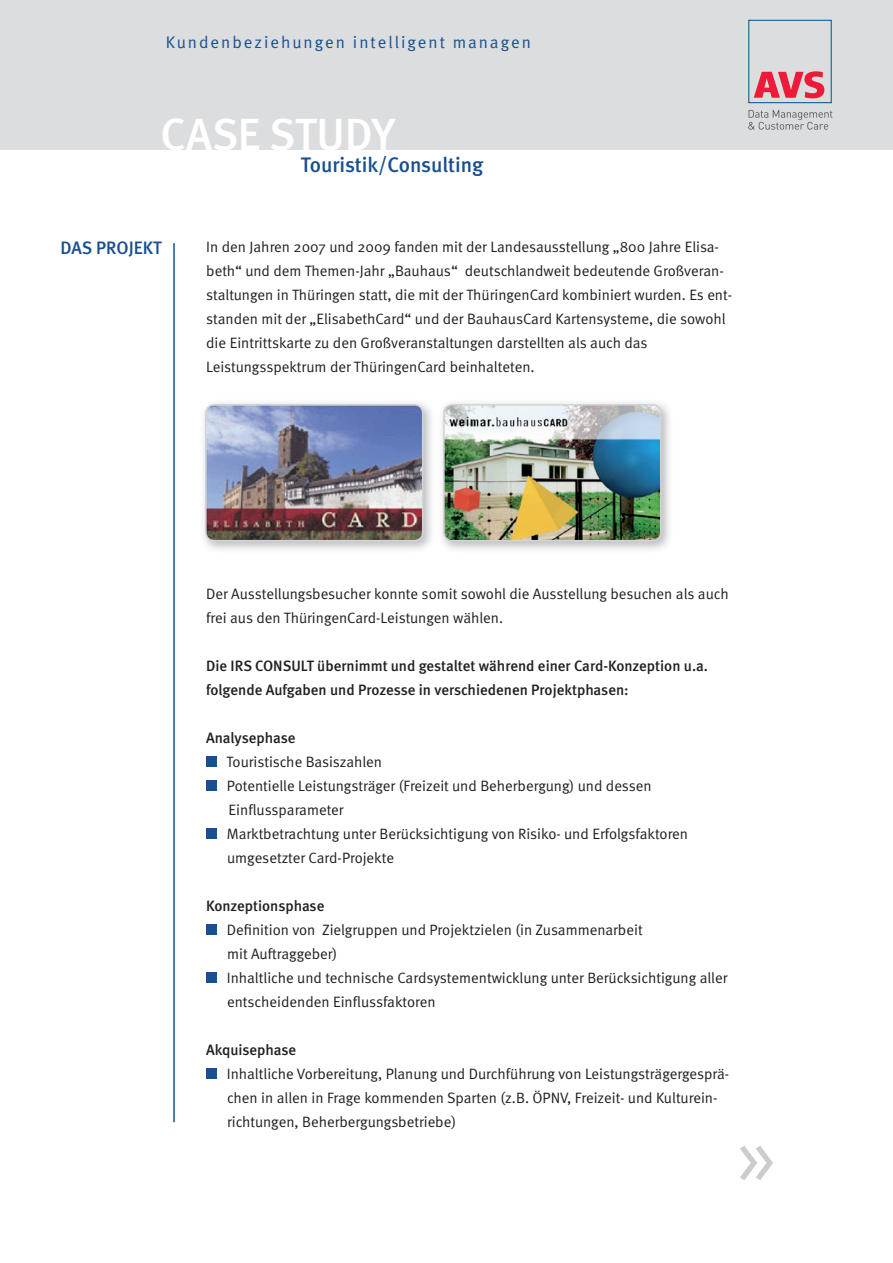
<style>
.page{position:relative;width:893px;height:1263px;background:#fff}
.page>*{position:absolute;margin:0;border:0;box-sizing:border-box;transform-origin:0 0}
.t1{font:500 45px "Meta";color:#fff}
.t2{font:500 21px "Meta";color:#18508e}
.t3{font:500 18px "Meta";color:#18508e}
.t4{font:16.8px "Meta Normal";letter-spacing:.12em;color:#18508e}
.t5{font:15px/24px "Meta Normal";color:#231f20}
.t6{font:500 15px/24px "Meta";color:#231f20}
</style>
<div class="page">
<div style="left:0;top:0;width:893px;height:150px;background:#dcdddf"></div>
<hr style="left:173px;top:243px;width:2px;height:879px;background:#18508e">
<div style="left:206px;top:756px;width:11px;height:11px;background:#18508e"></div>
<div style="left:206px;top:780px;width:11px;height:11px;background:#18508e"></div>
<div style="left:206px;top:828px;width:11px;height:11px;background:#18508e"></div>
<div style="left:206px;top:924px;width:11px;height:11px;background:#18508e"></div>
<div style="left:206px;top:972px;width:11px;height:11px;background:#18508e"></div>
<div style="left:206px;top:1068px;width:11px;height:11px;background:#18508e"></div>
<img style="left:206px;top:405px;width:217px;height:136px">
<div style="left:205px;top:404px;width:218px;height:137px;border:2px solid #d1d3d5;border-radius:9px"></div>
<img style="left:444px;top:405px;width:217px;height:136px">
<div style="left:443px;top:404px;width:218px;height:137px;border:2px solid #d1d3d5;border-radius:9px"></div>
<svg style="left:740px;top:1146px;width:33px;height:34px"></svg>
<svg style="left:748px;top:110px;width:84px;height:20px"></svg>
<div style="left:748px;top:20px;width:84px;height:83px;border:1px solid #005285"></div>
<svg style="left:754px;top:71px;width:70px;height:27px"></svg>
<p class="t4" style="left:166px;top:33px;width:367px">Kundenbeziehungen intelligent managen</p>
<h1 class="t1" style="left:161px;top:108px;width:236px">CASE STUDY</h1>
<h2 class="t2" style="left:301px;top:152px;width:184px">Touristik/Consulting</h2>
<p class="t3" style="left:61px;top:238px;width:103px">DAS PROJEKT</p>
<p class="t5" style="left:206px;top:235px;width:527px">In den Jahren 2007 und 2009 fanden mit der Landesausstellung „800 Jahre Elisa&shy;beth“ und dem Themen-Jahr „Bauhaus“ deutschlandweit bedeutende Großveran&shy;staltungen in Thüringen statt, die mit der ThüringenCard kombiniert wurden. Es ent&shy;standen mit der „ElisabethCard“ und der BauhausCard Kartensysteme, die sowohl die Eintrittskarte zu den Großveranstaltungen darstellten als auch das Leistungsspektrum der ThüringenCard beinhalteten.</p>
<p class="t5" style="left:206px;top:581px;width:524px">Der Ausstellungsbesucher konnte somit sowohl die Ausstellung besuchen als auch frei aus den ThüringenCard-Leistungen wählen.</p>
<p class="t6" style="left:206px;top:653px;width:503px">Die IRS CONSULT übernimmt und gestaltet während einer Card-Konzeption u.a. folgende Aufgaben und Prozesse in verschiedenen Projektphasen:</p>
<p class="t6" style="left:206px;top:725px;width:91px">Analysephase</p>
<p class="t5" style="left:227px;top:749px;width:463px">Touristische Basiszahlen<br>Potentielle Leistungsträger (Freizeit und Beherbergung) und dessen Einflussparameter<br>Marktbetrachtung unter Berücksichtigung von Risiko- und Erfolgsfaktoren umgesetzter Card-Projekte</p>
<p class="t6" style="left:206px;top:893px;width:120px">Konzeptionsphase</p>
<p class="t5" style="left:227px;top:917px;width:502px">Definition von Zielgruppen und Projektzielen (in Zusammenarbeit<br>mit Auftraggeber)<br>Inhaltliche und technische Cardsystementwicklung unter Berücksichtigung aller entscheidenden Einflussfaktoren</p>
<p class="t6" style="left:206px;top:1037px;width:92px">Akquisephase</p>
<p class="t5" style="left:227px;top:1061px;width:504px">Inhaltliche Vorbereitung, Planung und Durchführung von Leistungsträgergesprä&shy;chen in allen in Frage kommenden Sparten (z.B. ÖPNV, Freizeit- und Kulturein&shy;richtungen, Beherbergungsbetriebe)</p>
</div>
